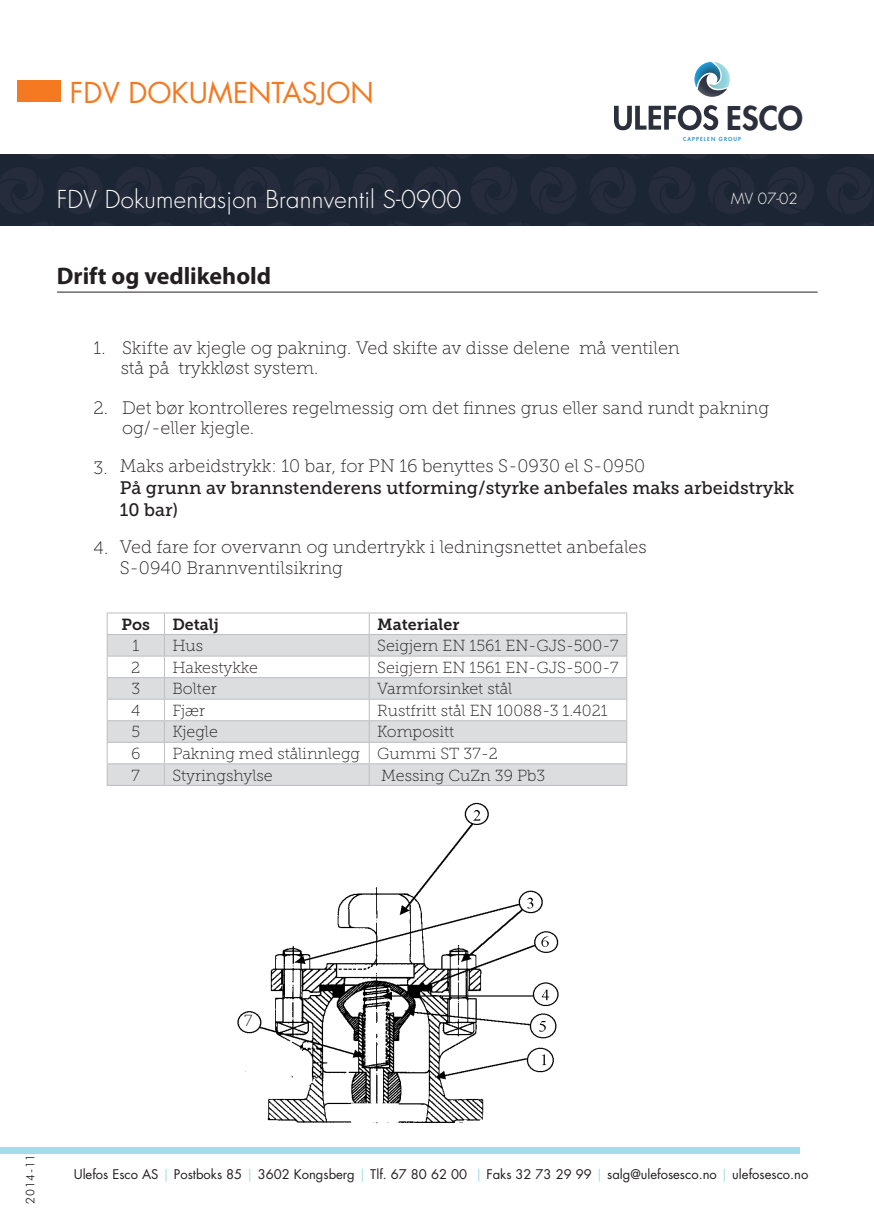
<style>
.page{position:relative;width:874px;height:1225px;background:#fff}
.page>*{position:absolute;margin:0;border:0;box-sizing:border-box;transform-origin:0 0}
.t1{font:800 31.8px "Futura Std";color:#2b303c}
.t2{font:28px "Futura Std";color:#f47921}
.t3{font:300 24px "Futura Std";letter-spacing:.01em;color:#fff}
.t4{font:700 24px "Myriad Pro";color:#231f20}
.t5{font:18px/20px "Museo Slab 100";color:#231f20}
.t6{font:18px/21.6px "Museo Slab 500";color:#231f20}
.t7{font:16px "Museo Slab 100";color:#231f20}
.t8{font:16px "Museo Slab 700";color:#231f20}
.t9{font:300 15px "Futura Std";color:#fff}
.t10{font:13px "Futura Std";color:#231f20}
.t11{font:300 12px "Futura BT";letter-spacing:.06em;color:#231f20}
.t12{font:800 5.4px "Futura Std";letter-spacing:.2em;color:#3498cf}
.s1{color:#a4ddea}
</style>
<div class="page">
<div style="left:17px;top:81px;width:44px;height:21px;background:#f47921"></div>
<svg style="left:614px;top:105px;width:103px;height:25px"></svg>
<svg style="left:694px;top:62px;width:35px;height:35px"></svg>
<div style="left:0;top:1147px;width:799px;height:6px;background:#a4ddea"></div>
<img style="left:0;top:155px;width:873px;height:71px">
<hr style="left:57px;top:291px;width:760px;height:1px;background:#231f20">
<svg style="left:108px;top:635px;width:518px;height:150px;fill:#dcdddf"></svg>
<hr style="left:107px;top:612px;width:57px;height:1px;background:#bcbdc0">
<hr style="left:164px;top:612px;width:205px;height:1px;background:#bcbdc0">
<hr style="left:369px;top:612px;width:258px;height:1px;background:#bcbdc0">
<hr style="left:107px;top:634px;width:57px;height:1px;background:#bcbdc0">
<hr style="left:164px;top:634px;width:205px;height:1px;background:#bcbdc0">
<hr style="left:369px;top:634px;width:258px;height:1px;background:#bcbdc0">
<hr style="left:107px;top:655px;width:57px;height:1px;background:#bcbdc0">
<hr style="left:164px;top:655px;width:205px;height:1px;background:#bcbdc0">
<hr style="left:369px;top:655px;width:258px;height:1px;background:#bcbdc0">
<hr style="left:107px;top:677px;width:57px;height:1px;background:#bcbdc0">
<hr style="left:164px;top:677px;width:205px;height:1px;background:#bcbdc0">
<hr style="left:369px;top:677px;width:258px;height:1px;background:#bcbdc0">
<hr style="left:107px;top:698px;width:57px;height:1px;background:#bcbdc0">
<hr style="left:164px;top:698px;width:205px;height:1px;background:#bcbdc0">
<hr style="left:369px;top:698px;width:258px;height:1px;background:#bcbdc0">
<hr style="left:107px;top:720px;width:57px;height:1px;background:#bcbdc0">
<hr style="left:164px;top:720px;width:205px;height:1px;background:#bcbdc0">
<hr style="left:369px;top:720px;width:258px;height:1px;background:#bcbdc0">
<hr style="left:107px;top:742px;width:57px;height:1px;background:#bcbdc0">
<hr style="left:164px;top:742px;width:205px;height:1px;background:#bcbdc0">
<hr style="left:369px;top:742px;width:258px;height:1px;background:#bcbdc0">
<hr style="left:107px;top:763px;width:57px;height:1px;background:#bcbdc0">
<svg style="left:107px;top:613px;width:1px;height:172px"></svg>
<hr style="left:164px;top:763px;width:205px;height:1px;background:#bcbdc0">
<svg style="left:164px;top:613px;width:1px;height:172px"></svg>
<hr style="left:369px;top:763px;width:258px;height:1px;background:#bcbdc0">
<svg style="left:368px;top:613px;width:1px;height:172px"></svg>
<svg style="left:626px;top:613px;width:1px;height:172px"></svg>
<hr style="left:107px;top:785px;width:57px;height:1px;background:#bcbdc0">
<hr style="left:164px;top:785px;width:205px;height:1px;background:#bcbdc0">
<hr style="left:369px;top:785px;width:258px;height:1px;background:#bcbdc0">
<img style="left:238px;top:802px;width:320px;height:322px">
<h2 class="t2" style="left:70px;top:75px;width:305px">FDV DOKUMENTASJON</h2>
<h1 class="t1" style="left:725px;top:98px;width:78px">ESCO</h1>
<p class="t12" style="left:682px;top:135px;width:59px">CAPPELEN GROUP</p>
<h3 class="t3" style="left:57px;top:185px;width:406px">FDV Dokumentasjon Brannventil S-0900</h3>
<p class="t9" style="left:731px;top:189px;width:68px">MV 07-02</p>
<h3 class="t4" style="left:57px;top:260px;width:216px">Drift og vedlikehold</h3>
<p class="t5" style="left:121px;top:338px;width:560px;text-indent:-27px">1. Skifte av kjegle og pakning. Ved skifte av disse delene må ventilen stå på trykkløst system.</p>
<p class="t5" style="left:122px;top:398px;width:648px;text-indent:-28px">2. Det bør kontrolleres regelmessig om det finnes grus eller sand rundt pakning og/-eller kjegle.</p>
<p class="t5" style="left:94px;top:458px;width:16px">3.</p>
<p class="t5" style="left:120px;top:456px;width:527px">Maks arbeidstrykk: 10 bar, for PN 16 benyttes S-0930 el S-0950</p>
<p class="t6" style="left:120px;top:477px;width:676px">På grunn av brannstenderens utforming/styrke anbefales maks arbeidstrykk<br>10 bar)</p>
<p class="t5" style="left:120px;top:536px;width:528px;line-height:21.6px;text-indent:-26px">4. Ved fare for overvann og undertrykk i ledningsnettet anbefales<br>S-0940 Brannventilsikring</p>
<p class="t8" style="left:121px;top:615px;width:30px">Pos</p>
<p class="t8" style="left:172px;top:615px;width:48px">Detalj</p>
<p class="t8" style="left:377px;top:615px;width:84px">Materialer</p>
<p class="t7" style="left:132px;top:637px;width:8px">1</p>
<p class="t7" style="left:172px;top:637px;width:32px">Hus</p>
<p class="t7" style="left:377px;top:637px;width:242px">Seigjern EN 1561 EN-GJS-500-7</p>
<p class="t7" style="left:131px;top:659px;width:11px">2</p>
<p class="t7" style="left:172px;top:659px;width:87px">Hakestykke</p>
<p class="t7" style="left:377px;top:659px;width:242px">Seigjern EN 1561 EN-GJS-500-7</p>
<p class="t7" style="left:131px;top:680px;width:10px">3</p>
<p class="t7" style="left:172px;top:680px;width:46px">Bolter</p>
<p class="t7" style="left:377px;top:680px;width:136px">Varmforsinket stål</p>
<p class="t7" style="left:131px;top:702px;width:11px">4</p>
<p class="t7" style="left:172px;top:702px;width:34px">Fjær</p>
<p class="t7" style="left:377px;top:702px;width:232px">Rustfritt stål EN 10088-3 1.4021</p>
<p class="t7" style="left:131px;top:723px;width:10px">5</p>
<p class="t7" style="left:172px;top:723px;width:47px">Kjegle</p>
<p class="t7" style="left:377px;top:723px;width:79px">Kompositt</p>
<p class="t7" style="left:131px;top:745px;width:11px">6</p>
<p class="t7" style="left:172px;top:745px;width:327px">Pakning med stålinnlegg Gummi ST 37-2</p>
<p class="t7" style="left:131px;top:766px;width:10px">7</p>
<p class="t7" style="left:172px;top:766px;width:102px">Styringshylse</p>
<p class="t7" style="left:381px;top:766px;width:165px">Messing CuZn 39 Pb3</p>
<p class="t7" style="left:244px;top:1012px;width:10px">7</p>
<p class="t11" style="left:23px;top:1203px;width:51px;rotate:-90deg">2014-11</p>
<p class="t10" style="left:74px;top:1166px;width:735px">Ulefos Esco AS <span class="s1">|</span> Postboks 85 <span class="s1">|</span> 3602 Kongsberg <span class="s1">|</span> Tlf. 67 80 62 00 <span class="s1">|</span> Faks 32 73 29 99 <span class="s1">|</span> salg@ulefosesco.no <span class="s1">|</span> ulefosesco.no</p>
</div>
